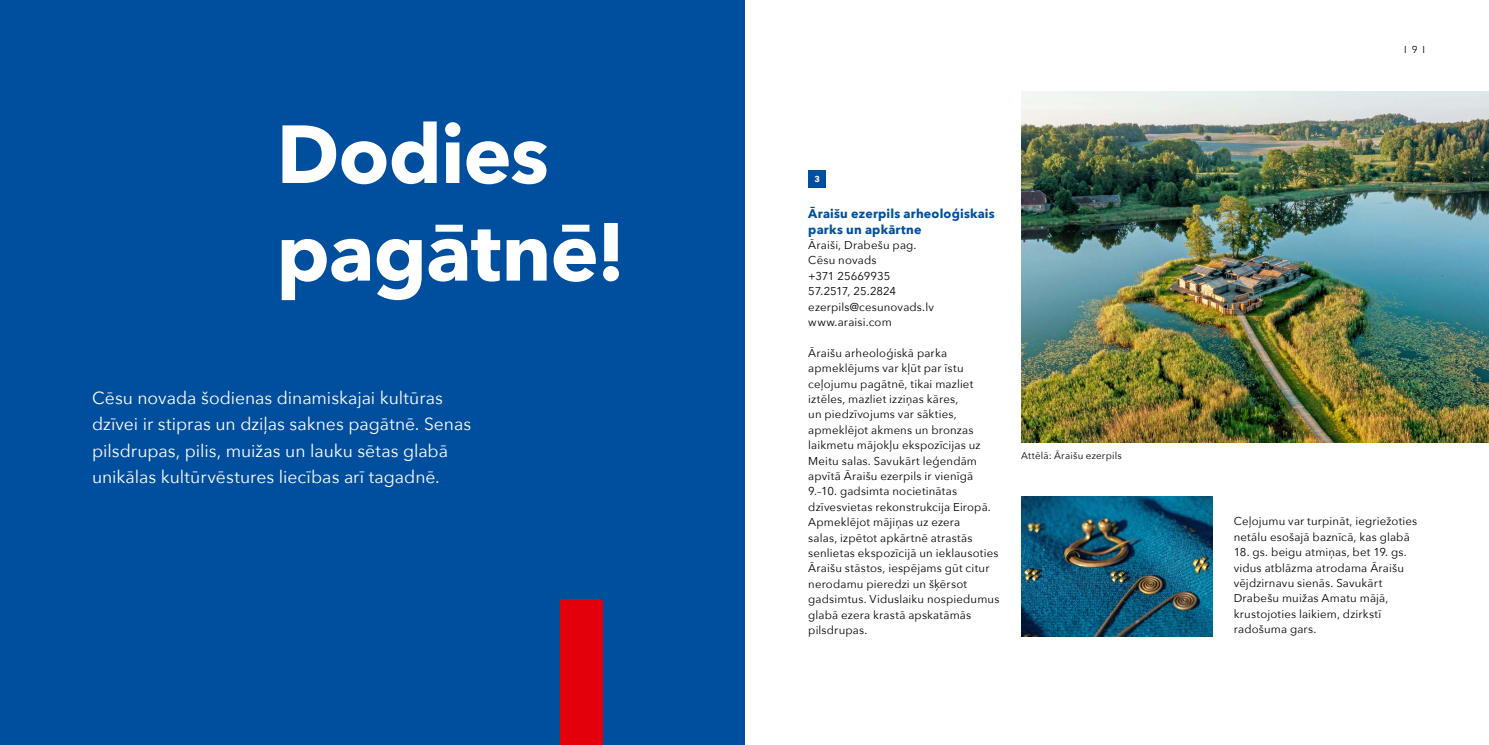
<style>
.page{position:relative;width:1489px;height:745px;background:#fff}
.page>*{position:absolute;margin:0;border:0;box-sizing:border-box;transform-origin:0 0}
.t1{font:700 81.25px/97.5px "Avenir Next";letter-spacing:-.015em;color:#fff}
.t2{font:17.5px/26.2px "Avenir Next";color:#fff}
.t3{font:700 12.5px/15.4px "Avenir Next";letter-spacing:.015em;color:#004e9e}
.t4{font:11.38px/15.4px "Avenir Next";letter-spacing:.015em;color:#000}
.t5{font:10px "Avenir Next";color:#000}
.t6{font:9.75px "Avenir Next";letter-spacing:.02em;color:#000}
.t7{font:700 8.5px "Avenir Next";color:#fff}
</style>
<div class="page">
<div style="left:0;top:0;width:744px;height:744px;background:#004e9e"></div>
<img style="left:1021px;top:92px;width:467px;height:350px">
<img style="left:1021px;top:496px;width:191px;height:140px">
<div style="left:808px;top:170px;width:18px;height:17px;background:#004e9e"></div>
<div style="left:560px;top:599px;width:42px;height:145px;background:#e3000b"></div>
<h1 class="t1" style="left:276px;top:104px;width:350px">Dodies pagātnē!</h1>
<h2 class="t2" style="left:92px;top:384px;width:380px">Cēsu novada šodienas dinamiskajai kultūras dzīvei ir stipras un dziļas saknes pagātnē. Senas pilsdrupas, pilis, muižas un lauku sētas glabā unikālas kultūrvēstures liecības arī tagadnē.</h2>
<p class="t7" style="left:814px;top:171px;width:7px">3</p>
<p class="t3" style="left:808px;top:206px;width:188px">Āraišu ezerpils arheoloģiskais parks un apkārtne</p>
<p class="t4" style="left:808px;top:237px;width:127px">Āraiši, Drabešu pag.<br>Cēsu novads<br>+371 25669935<br>57.2517, 25.2824 ezerpils@cesunovads.lv www.araisi.com</p>
<p class="t4" style="left:808px;top:344px;width:192px">Āraišu arheoloģiskā parka apmeklējums var kļūt par īstu ceļojumu pagātnē, tikai mazliet iztēles, mazliet izziņas kāres,<br>un piedzīvojums var sākties, apmeklējot akmens un bronzas laikmetu mājokļu ekspozīcijas uz<br>Meitu salas. Savukārt leģendām apvītā Āraišu ezerpils ir vienīgā<br>9.–10. gadsimta nocietinātas dzīvesvietas rekonstrukcija Eiropā.<br>Apmeklējot mājiņas uz ezera<br>salas, izpētot apkārtnē atrastās senlietas ekspozīcijā un ieklausoties<br>Āraišu stāstos, iespējams gūt citur nerodamu pieredzi un šķērsot gadsimtus. Viduslaiku nospiedumus glabā ezera krastā apskatāmās pilsdrupas.</p>
<p class="t6" style="left:1020px;top:447px;width:102px">Attēlā: Āraišu ezerpils</p>
<p class="t5" style="left:1403px;top:41px;width:22px">I 9 I</p>
<p class="t4" style="left:1233px;top:513px;width:185px">Ceļojumu var turpināt, iegriežoties netālu esošajā baznīcā, kas glabā</p>
<p class="t4" style="left:1233px;top:543px;width:175px">18. gs. beigu atmiņas, bet 19. gs. vidus atblāzma atrodama Āraišu vējdzirnavu sienās. Savukārt<br>Drabešu muižas Amatu mājā, krustojoties laikiem, dzirkstī radošuma gars.</p>
</div>
